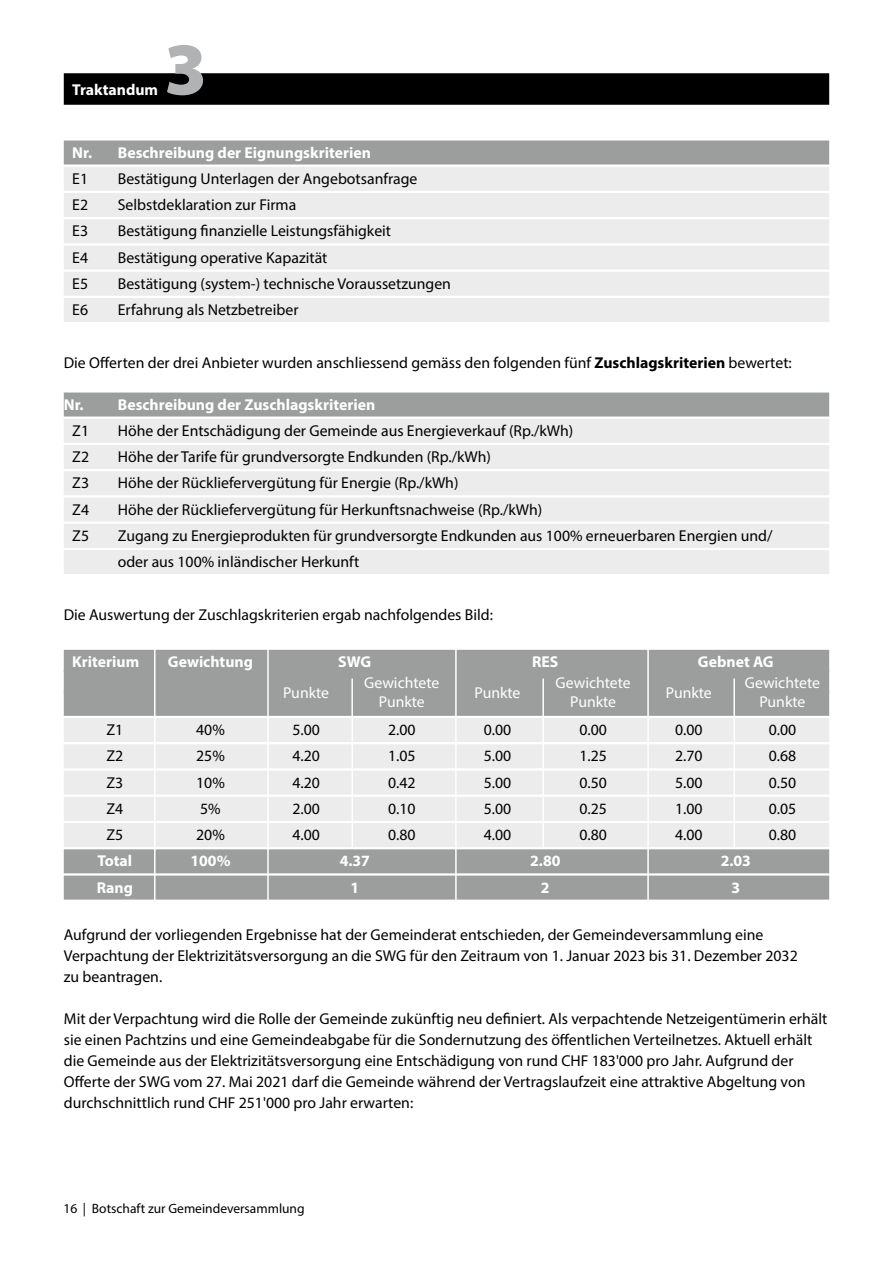
<style>
.page{position:relative;width:893px;height:1263px;background:#fff}
.page>*{position:absolute;margin:0;border:0;box-sizing:border-box;transform-origin:0 0}
.t1{font:900 75px "Myriad Pro";color:#b1b2b3}
.t2{font:15.75px/21px "Myriad Pro";color:#000}
.t3{font:700 15.75px "Myriad Pro";color:#fff}
.t4{font:15.75px "Myriad Pro";color:#fff}
.t5{font:13.5px "Myriad Pro";color:#000}
.s1{font-weight:700}
</style>
<div class="page">
<div style="left:64px;top:73px;width:765px;height:32px;background:#000"></div>
<div style="left:64px;top:140px;width:765px;height:24px;background:#9c9d9d"></div>
<div style="left:64px;top:167px;width:765px;height:24px;background:#ececed"></div>
<div style="left:64px;top:193px;width:765px;height:24px;background:#ececed"></div>
<div style="left:64px;top:219px;width:765px;height:24px;background:#ececed"></div>
<div style="left:64px;top:245px;width:765px;height:24px;background:#ececed"></div>
<div style="left:64px;top:272px;width:765px;height:24px;background:#ececed"></div>
<div style="left:64px;top:298px;width:765px;height:24px;background:#ececed"></div>
<div style="left:64px;top:392px;width:765px;height:24px;background:#9c9d9d"></div>
<div style="left:64px;top:419px;width:765px;height:24px;background:#ececed"></div>
<div style="left:64px;top:445px;width:765px;height:24px;background:#ececed"></div>
<div style="left:64px;top:471px;width:765px;height:24px;background:#ececed"></div>
<div style="left:64px;top:497px;width:765px;height:24px;background:#ececed"></div>
<div style="left:64px;top:524px;width:765px;height:24px;background:#ececed"></div>
<div style="left:64px;top:550px;width:765px;height:24px;background:#ececed"></div>
<div style="left:64px;top:650px;width:765px;height:22px;background:#9c9d9d"></div>
<div style="left:64px;top:671px;width:765px;height:22px;background:#9c9d9d"></div>
<div style="left:64px;top:692px;width:765px;height:24px;background:#9c9d9d"></div>
<div style="left:64px;top:718px;width:765px;height:24px;background:#ececed"></div>
<div style="left:64px;top:744px;width:765px;height:24px;background:#ececed"></div>
<div style="left:64px;top:770px;width:765px;height:24px;background:#ececed"></div>
<div style="left:64px;top:797px;width:765px;height:24px;background:#ececed"></div>
<div style="left:64px;top:823px;width:765px;height:24px;background:#ececed"></div>
<div style="left:64px;top:849px;width:765px;height:24px;background:#9c9d9d"></div>
<div style="left:64px;top:875px;width:765px;height:24px;background:#9c9d9d"></div>
<hr style="left:154px;top:644px;width:2px;height:257px;background:#fff">
<hr style="left:267px;top:644px;width:2px;height:257px;background:#fff">
<hr style="left:455px;top:644px;width:2px;height:257px;background:#fff">
<hr style="left:351px;top:678px;width:2px;height:170px;background:#fff">
<hr style="left:542px;top:678px;width:2px;height:170px;background:#fff">
<hr style="left:733px;top:678px;width:2px;height:170px;background:#fff">
<hr style="left:647px;top:644px;width:2px;height:257px;background:#fff">
<p class="t3" style="left:72px;top:79px;width:87px">Traktandum</p>
<h1 class="t1" style="left:164px;top:19px;width:44px">3</h1>
<p class="t3" style="left:72px;top:142px;width:300px">Nr. Beschreibung der Eignungskriterien</p>
<p class="t2" style="left:72px;top:168px;width:17px">E1</p>
<p class="t2" style="left:118px;top:168px;width:301px">Bestätigung Unterlagen der Angebotsanfrage</p>
<p class="t2" style="left:72px;top:194px;width:17px">E2</p>
<p class="t2" style="left:118px;top:194px;width:180px">Selbstdeklaration zur Firma</p>
<p class="t2" style="left:72px;top:220px;width:17px">E3</p>
<p class="t2" style="left:118px;top:220px;width:275px">Bestätigung finanzielle Leistungsfähigkeit</p>
<p class="t2" style="left:72px;top:246px;width:17px">E4</p>
<p class="t2" style="left:118px;top:246px;width:211px">Bestätigung operative Kapazität</p>
<p class="t2" style="left:72px;top:273px;width:17px">E5</p>
<p class="t2" style="left:118px;top:273px;width:335px">Bestätigung (system-) technische Voraussetzungen</p>
<p class="t2" style="left:72px;top:299px;width:17px">E6</p>
<p class="t2" style="left:118px;top:299px;width:182px">Erfahrung als Netzbetreiber</p>
<p class="t2" style="left:64px;top:351px;width:729px">Die Offerten der drei Anbieter wurden anschliessend gemäss den folgenden fünf <span class="s1">Zuschlagskriterien</span> bewertet:</p>
<p class="t3" style="left:64px;top:394px;width:313px">Nr. Beschreibung der Zuschlagskriterien</p>
<p class="t2" style="left:72px;top:420px;width:18px">Z1</p>
<p class="t2" style="left:118px;top:420px;width:457px">Höhe der Entschädigung der Gemeinde aus Energieverkauf (Rp./kWh)</p>
<p class="t2" style="left:72px;top:446px;width:18px">Z2</p>
<p class="t2" style="left:118px;top:446px;width:375px">Höhe der Tarife für grundversorgte Endkunden (Rp./kWh)</p>
<p class="t2" style="left:72px;top:472px;width:18px">Z3</p>
<p class="t2" style="left:118px;top:472px;width:342px">Höhe der Rückliefervergütung für Energie (Rp./kWh)</p>
<p class="t2" style="left:72px;top:499px;width:18px">Z4</p>
<p class="t2" style="left:118px;top:499px;width:426px">Höhe der Rückliefervergütung für Herkunftsnachweise (Rp./kWh)</p>
<p class="t2" style="left:72px;top:525px;width:18px">Z5</p>
<p class="t2" style="left:118px;top:522px;width:656px;line-height:26.2px">Zugang zu Energieprodukten für grundversorgte Endkunden aus 100% erneuerbaren Energien und/ oder aus 100% inländischer Herkunft</p>
<p class="t2" style="left:64px;top:604px;width:431px">Die Auswertung der Zuschlagskriterien ergab nachfolgendes Bild:</p>
<p class="t3" style="left:72px;top:651px;width:69px">Kriterium</p>
<p class="t3" style="left:168px;top:651px;width:86px">Gewichtung</p>
<p class="t3" style="left:338px;top:651px;width:35px">SWG</p>
<p class="t3" style="left:532px;top:651px;width:28px">RES</p>
<p class="t3" style="left:698px;top:651px;width:77px">Gebnet AG</p>
<p class="t4" style="left:283px;top:683px;width:47px">Punkte</p>
<p class="t4" style="left:364px;top:673px;width:77px">Gewichtete</p>
<p class="t4" style="left:556px;top:673px;width:77px">Gewichtete</p>
<p class="t4" style="left:745px;top:673px;width:77px">Gewichtete</p>
<p class="t4" style="left:475px;top:683px;width:47px">Punkte</p>
<p class="t4" style="left:666px;top:683px;width:47px">Punkte</p>
<p class="t4" style="left:379px;top:692px;width:47px">Punkte</p>
<p class="t4" style="left:570px;top:692px;width:47px">Punkte</p>
<p class="t4" style="left:759px;top:692px;width:47px">Punkte</p>
<p class="t2" style="left:106px;top:719px;width:18px">Z1</p>
<p class="t2" style="left:196px;top:719px;width:30px">40%</p>
<p class="t2" style="left:292px;top:719px;width:29px">5.00</p>
<p class="t2" style="left:388px;top:719px;width:29px">2.00</p>
<p class="t2" style="left:484px;top:719px;width:29px">0.00</p>
<p class="t2" style="left:579px;top:719px;width:29px">0.00</p>
<p class="t2" style="left:675px;top:719px;width:29px">0.00</p>
<p class="t2" style="left:769px;top:719px;width:29px">0.00</p>
<p class="t2" style="left:106px;top:745px;width:18px">Z2</p>
<p class="t2" style="left:196px;top:745px;width:30px">25%</p>
<p class="t2" style="left:292px;top:745px;width:29px">4.20</p>
<p class="t2" style="left:388px;top:745px;width:29px">1.05</p>
<p class="t2" style="left:484px;top:745px;width:29px">5.00</p>
<p class="t2" style="left:579px;top:745px;width:29px">1.25</p>
<p class="t2" style="left:675px;top:745px;width:29px">2.70</p>
<p class="t2" style="left:769px;top:745px;width:29px">0.68</p>
<p class="t2" style="left:106px;top:772px;width:18px">Z3</p>
<p class="t2" style="left:196px;top:772px;width:30px">10%</p>
<p class="t2" style="left:292px;top:772px;width:29px">4.20</p>
<p class="t2" style="left:388px;top:772px;width:29px">0.42</p>
<p class="t2" style="left:484px;top:772px;width:29px">5.00</p>
<p class="t2" style="left:579px;top:772px;width:29px">0.50</p>
<p class="t2" style="left:675px;top:772px;width:29px">5.00</p>
<p class="t2" style="left:769px;top:772px;width:29px">0.50</p>
<p class="t2" style="left:106px;top:798px;width:18px">Z4</p>
<p class="t2" style="left:200px;top:798px;width:22px">5%</p>
<p class="t2" style="left:292px;top:798px;width:29px">2.00</p>
<p class="t2" style="left:388px;top:798px;width:29px">0.10</p>
<p class="t2" style="left:484px;top:798px;width:29px">5.00</p>
<p class="t2" style="left:579px;top:798px;width:29px">0.25</p>
<p class="t2" style="left:675px;top:798px;width:29px">1.00</p>
<p class="t2" style="left:769px;top:798px;width:29px">0.05</p>
<p class="t2" style="left:106px;top:824px;width:18px">Z5</p>
<p class="t2" style="left:196px;top:824px;width:30px">20%</p>
<p class="t2" style="left:292px;top:824px;width:29px">4.00</p>
<p class="t2" style="left:388px;top:824px;width:29px">0.80</p>
<p class="t2" style="left:484px;top:824px;width:29px">4.00</p>
<p class="t2" style="left:579px;top:824px;width:29px">0.80</p>
<p class="t2" style="left:675px;top:824px;width:29px">4.00</p>
<p class="t2" style="left:769px;top:824px;width:29px">0.80</p>
<p class="t3" style="left:97px;top:851px;width:36px">Total</p>
<p class="t3" style="left:190px;top:851px;width:42px">100%</p>
<p class="t3" style="left:340px;top:851px;width:32px">4.37</p>
<p class="t3" style="left:530px;top:851px;width:32px">2.80</p>
<p class="t3" style="left:721px;top:851px;width:32px">2.03</p>
<p class="t3" style="left:97px;top:877px;width:38px">Rang</p>
<p class="t3" style="left:350px;top:877px;width:10px">1</p>
<p class="t3" style="left:541px;top:877px;width:10px">2</p>
<p class="t3" style="left:731px;top:877px;width:10px">3</p>
<p class="t2" style="left:64px;top:924px;width:735px">Aufgrund der vorliegenden Ergebnisse hat der Gemeinderat entschieden, der Gemeindeversammlung eine<br>Verpachtung der Elektrizitätsversorgung an die SWG für den Zeitraum von 1. Januar 2023 bis 31. Dezember 2032 zu beantragen.</p>
<p class="t2" style="left:64px;top:1008px;width:765px">Mit der Verpachtung wird die Rolle der Gemeinde zukünftig neu definiert. Als verpachtende Netzeigentümerin erhält sie einen Pachtzins und eine Gemeindeabgabe für die Sondernutzung des öffentlichen Verteilnetzes. Aktuell erhält die Gemeinde aus der Elektrizitätsversorgung eine Entschädigung von rund CHF 183'000 pro Jahr. Aufgrund der Offerte der SWG vom 27. Mai 2021 darf die Gemeinde während der Vertragslaufzeit eine attraktive Abgeltung von durchschnittlich rund CHF 251'000 pro Jahr erwarten:</p>
<p class="t5" style="left:63px;top:1200px;width:243px">16 | Botschaft zur Gemeindeversammlung</p>
</div>
